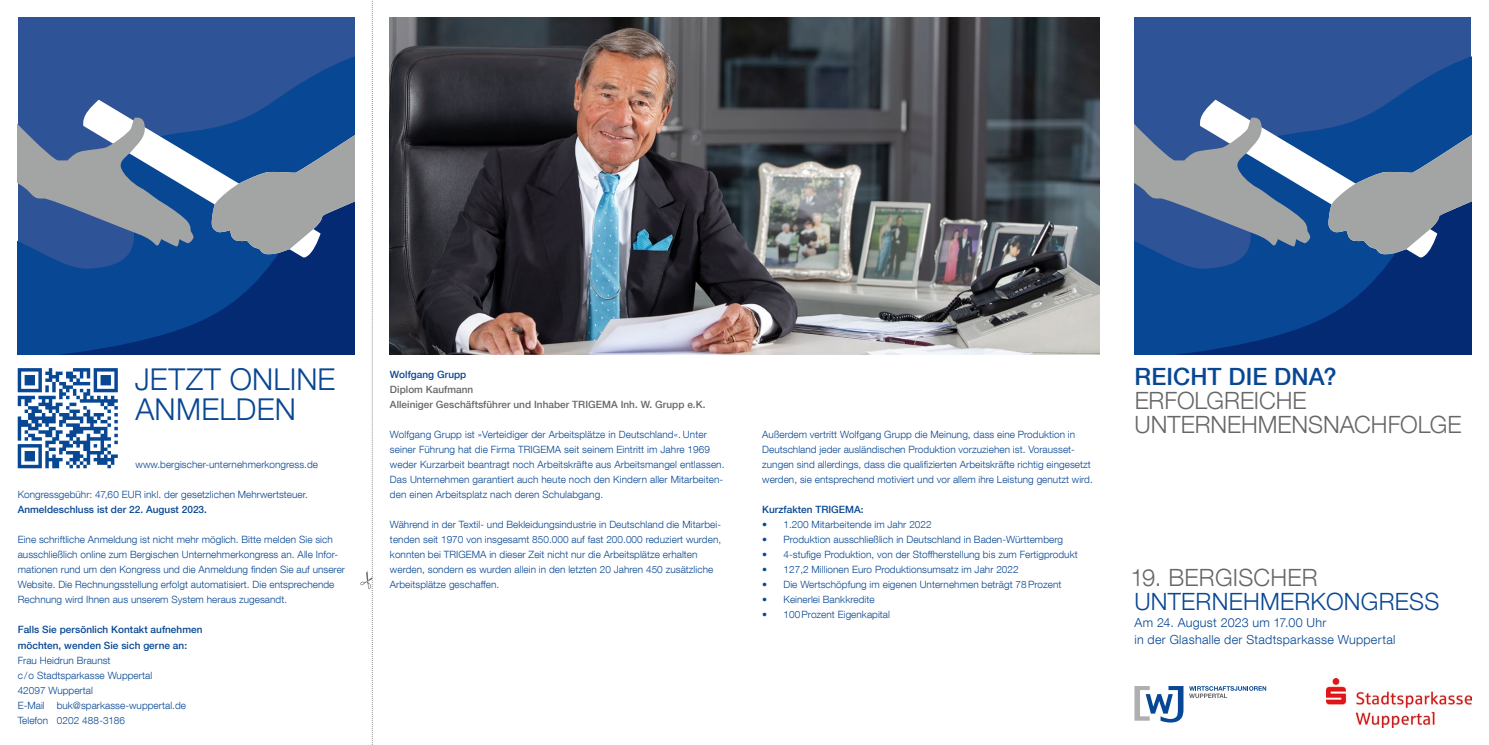
<style>
.page{position:relative;width:1489px;height:745px;background:#fff}
.page>*{position:absolute;margin:0;border:0;box-sizing:border-box;transform-origin:0 0}
._01_Innen_Head{font:300 30px/30px "Helvetica Neue LT Com";letter-spacing:.01em;color:#084793}
._00_Head_Titel{font:300 23.75px "Helvetica Neue LT Com";color:#676767}
.t1{font:500 23.75px/23.8px "Helvetica Neue LT Com";letter-spacing:.005em;color:#084793}
._00_Head_Titel-2{font:300 23.75px "Helvetica Neue LT Com";letter-spacing:.01em;color:#084793}
._00_Subhead_Titel{font:300 12.5px "Helvetica Neue LT Com";letter-spacing:.025em;color:#084793}
._01_Grundtext{font:300 10px/15px "Helvetica Neue LT Com";letter-spacing:.005em;color:#084793}
._01_Grundtext-2{font:500 10px/15px "Helvetica Neue LT Com";letter-spacing:.005em;color:#084793}
._01_Zwischen_Head{font:500 10px/15px "Helvetica Neue LT Com";letter-spacing:.005em;color:#676767}
.s1{font-weight:500}
.s2{font-weight:300}
.s3{color:#084793}
.s4{font-weight:300;color:#676767}
</style>
<div class="page">
<svg style="left:360px;top:0;width:13px;height:745px"></svg>
<svg style="left:18px;top:368px;width:100px;height:100px"></svg>
<div style="left:1134px;top:18px;width:336px;height:336px;background:#2f5397"></div>
<svg style="left:1134px;top:248px;width:336px;height:106px;background:#073b86"></svg>
<svg style="left:1198px;top:128px;width:272px;height:131px;background:#3363a2"></svg>
<svg style="left:1328px;top:74px;width:142px;height:181px;background:#4c6e9b"></svg>
<svg style="left:1134px;top:99px;width:176px;height:149px"></svg>
<div style="left:18px;top:18px;width:336px;height:336px;background:#2f5397"></div>
<svg style="left:18px;top:248px;width:336px;height:106px;background:#073b86"></svg>
<svg style="left:82px;top:128px;width:272px;height:131px;background:#3262a1"></svg>
<svg style="left:211px;top:74px;width:143px;height:181px;background:#4c6e9b"></svg>
<svg style="left:18px;top:99px;width:176px;height:149px"></svg>
<img style="left:390px;top:18px;width:708px;height:336px">
<img style="left:1326px;top:678px;width:144px;height:48px">
<svg style="left:1134px;top:686px;width:132px;height:36px"></svg>
<svg style="left:744px;top:17px;width:1px;height:338px"></svg>
<p class="_01_Innen_Head" style="left:135px;top:363px;width:202px">JETZT ONLINE<br>ANMELDEN</p>
<p class="_01_Grundtext" style="left:135px;top:456px;width:184px">www.bergischer-unternehmerkongress.de</p>
<p class="_01_Grundtext" style="left:18px;top:486px;width:292px">Kongressgebühr: 47,60 EUR inkl. der gesetzlichen Mehrwertsteuer.<br><span class="s1">Anmeldeschluss ist der 22. August 2023.</span></p>
<p class="_01_Grundtext" style="left:18px;top:531px;width:329px">Eine schriftliche Anmeldung ist nicht mehr möglich. Bitte melden Sie sich ausschließlich online zum Bergischen Unternehmerkongress an. Alle Infor&shy;mationen rund um den Kongress und die Anmeldung finden Sie auf unserer Website. Die Rechnungsstellung erfolgt automatisiert. Die entsprechende Rechnung wird Ihnen aus unserem System heraus zugesandt.</p>
<p class="_01_Grundtext-2" style="left:18px;top:622px;width:186px">Falls Sie persönlich Kontakt aufnehmen möchten, wenden Sie sich gerne an:<br><span class="s2">Frau Heidrun Braunst</span></p>
<p class="_01_Grundtext" style="left:18px;top:666px;width:136px">c /o Stadtsparkasse Wuppertal<br>42097 Wuppertal</p>
<p class="_01_Grundtext" style="left:18px;top:696px;width:170px">E-Mail buk@sparkasse-wuppertal.de</p>
<p class="_01_Grundtext" style="left:18px;top:711px;width:109px">Telefon 0202 488-3186</p>
<p class="_01_Zwischen_Head" style="left:390px;top:367px;width:317px"><span class="s3">Wolfgang Grupp<br></span>Diplom Kaufmann<br>Alleiniger Geschäftsführer und Inhaber TRIGEMA Inh. W. Grupp e.K.</p>
<p class="_01_Grundtext" style="left:390px;top:426px;width:336px">Wolfgang Grupp ist »Verteidiger der Arbeitsplätze in Deutschland«. Unter seiner Führung hat die Firma TRIGEMA seit seinem Eintritt im Jahre 1969 weder Kurzarbeit beantragt noch Arbeitskräfte aus Arbeitsmangel entlassen.<br>Das Unternehmen garantiert auch heute noch den Kindern aller Mitarbeiten&shy;den einen Arbeitsplatz nach deren Schulabgang.</p>
<p class="_01_Grundtext" style="left:390px;top:516px;width:333px">Während in der Textil- und Bekleidungsindustrie in Deutschland die Mitarbei&shy;tenden seit 1970 von insgesamt 850.000 auf fast 200.000 reduziert wurden, konnten bei TRIGEMA in dieser Zeit nicht nur die Arbeitsplätze erhalten werden, sondern es wurden allein in den letzten 20 Jahren 450 zusätzliche Arbeitsplätze geschaffen.</p>
<p class="_01_Grundtext" style="left:762px;top:426px;width:332px">Außerdem vertritt Wolfgang Grupp die Meinung, dass eine Produktion in Deutschland jeder ausländischen Produktion vorzuziehen ist. Vorausset&shy;zungen sind allerdings, dass die qualifizierten Arbeitskräfte richtig eingesetzt werden, sie entsprechend motiviert und vor allem ihre Leistung genutzt wird.</p>
<p class="_01_Grundtext-2" style="left:762px;top:502px;width:103px">Kurzfakten TRIGEMA:</p>
<p class="_01_Grundtext" style="left:762px;top:516px;width:171px">• 1.200 Mitarbeitende im Jahr 2022</p>
<p class="_01_Grundtext" style="left:762px;top:531px;width:302px">• Produktion ausschließlich in Deutschland in Baden-Württemberg</p>
<p class="_01_Grundtext" style="left:762px;top:546px;width:317px">• 4-stufige Produktion, von der Stoffherstellung bis zum Fertigprodukt</p>
<p class="_01_Grundtext" style="left:762px;top:561px;width:258px">• 127,2 Millionen Euro Produktionsumsatz im Jahr 2022</p>
<p class="_01_Grundtext" style="left:762px;top:576px;width:300px">• Die Wertschöpfung im eigenen Unternehmen beträgt 78Prozent</p>
<p class="_01_Grundtext" style="left:762px;top:591px;width:114px">• Keinerlei Bankkredite</p>
<p class="_01_Grundtext" style="left:762px;top:606px;width:129px">• 100Prozent Eigenkapital</p>
<p class="t1" style="left:1134px;top:364px;width:203px">REICHT DIE DNA?<br><span class="s4">ERFOLGREICHE</span></p>
<p class="_00_Head_Titel" style="left:1134px;top:409px;width:329px">UNTERNEHMENSNACHFOLGE</p>
<p class="_00_Head_Titel" style="left:1130px;top:562px;width:189px">19. BERGISCHER</p>
<p class="_00_Head_Titel-2" style="left:1134px;top:586px;width:306px">UNTERNEHMERKONGRESS</p>
<p class="_00_Subhead_Titel" style="left:1134px;top:615px;width:193px">Am 24. August 2023 um 17.00 Uhr</p>
<p class="_00_Subhead_Titel" style="left:1134px;top:631px;width:262px">in der Glashalle der Stadtsparkasse Wuppertal</p>
</div>
